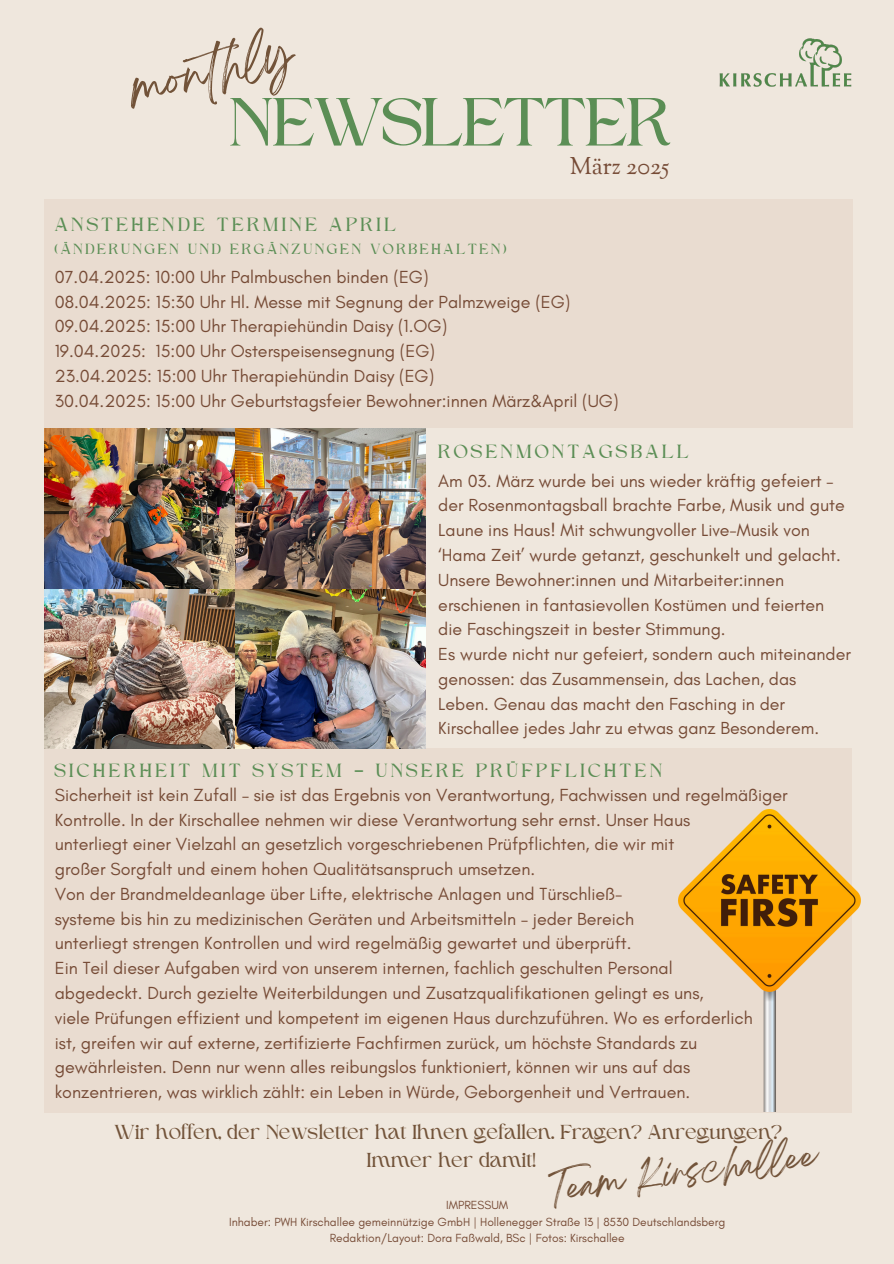
<style>
.page{position:relative;width:894px;height:1264px;background:#fff}
.page>*{position:absolute;margin:0;border:0;box-sizing:border-box;transform-origin:0 0}
.t1{font:69.45px "Higuen";letter-spacing:-.02em;color:#5b8e55}
.t2{font:41.55px "Breathing";color:#725339}
.t3{font:30.3px "Breathing";color:#725339}
.t4{font:24px "Sorts Mill Goudy";color:#764b36}
.t5{font:20.55px/28.2px "Higuen";letter-spacing:-.01em;color:#725339;text-align:center}
.t6{font:19.5px "Higuen";letter-spacing:.16em;color:#5b8e55}
.t7{font:17.85px/24.8px "Glacial Indifference";color:#764b36}
.t8{font:15px "Higuen";letter-spacing:.16em;color:#5b8e55}
.t9{font:12px "Glacial Indifference";color:#764b36}
.s1{font-family:"Noto Sans Gurmukhi"}
</style>
<div class="page">
<div style="left:0;top:0;width:893px;height:1263px;background:#efe7dd"></div>
<div style="left:44px;top:199px;width:808px;height:229px;background:#e9dcd0"></div>
<img style="left:719px;top:38px;width:132px;height:49px">
<div style="left:44px;top:748px;width:807px;height:364px;background:#e9dcd0"></div>
<img style="left:678px;top:809px;width:182px;height:302px">
<img style="left:44px;top:428px;width:381px;height:320px">
<p class="t2" style="left:128px;top:77px;width:167px;rotate:-14deg">monthly</p>
<h2 class="t1" style="left:230px;top:93px;width:443px">NEWSLETTER</h2>
<p class="t6" style="left:55px;top:216px;width:343px">ANSTEHENDE TERMINE APRIL</p>
<p class="t8" style="left:55px;top:242px;width:453px">(ÄNDERUNGEN UND ERGÄNZUNGEN VORBEHALTEN)</p>
<p class="t4" style="left:569px;top:151px;width:101px">März 2025</p>
<p class="t7" style="left:55px;top:264px;width:375px">07.04.2025: 10:00 Uhr Palmbuschen binden (EG)</p>
<h1 class="t7" style="left:55px;top:289px;width:517px">08.04.2025: 15:30 Uhr Hl. Messe mit Segnung der Palmzweige (EG)</h1>
<h4 class="t7" style="left:55px;top:314px;width:394px">09.04.2025: 15:00 Uhr Therapiehündin Daisy (1.OG)</h4>
<p class="t7" style="left:55px;top:338px;width:381px">19.04.2025: 15:00 Uhr Osterspeisensegnung (EG)</p>
<p class="t7" style="left:55px;top:363px;width:381px">23.04.2025: 15:00 Uhr Therapiehündin Daisy (EG)</p>
<p class="t7" style="left:55px;top:388px;width:565px">30.04.2025: 15:00 Uhr Geburtstagsfeier Bewohner:innen März&amp;April (UG)</p>
<p class="t6" style="left:438px;top:443px;width:252px">ROSENMONTAGSBALL</p>
<p class="t7" style="left:438px;top:468px;width:408px">Am 03. März wurde bei uns wieder kräftig gefeiert – der Rosenmontagsball brachte Farbe, Musik und gute Laune ins Haus! Mit schwungvoller Live-Musik von ‘Hama Zeit’ wurde getanzt, geschunkelt und gelacht.</p>
<p class="t7" style="left:438px;top:567px;width:387px">Unsere Bewohner:innen und Mitarbeiter:innen erschienen in fantasievollen Kostümen und feierten die Faschingszeit in bester Stimmung.</p>
<p class="t7" style="left:438px;top:641px;width:414px">Es wurde nicht nur gefeiert, sondern auch miteinander genossen: das Zusammensein, das Lachen, das Leben. Genau das macht den Fasching in der Kirschallee jedes Jahr zu etwas ganz Besonderem.</p>
<p class="t6" style="left:55px;top:762px;width:609px">SICHERHEIT MIT SYSTEM <span class="s1">–</span> UNSERE PRÜFPFLICHTEN</p>
<p class="t7" style="left:55px;top:782px;width:734px">Sicherheit ist kein Zufall – sie ist das Ergebnis von Verantwortung, Fachwissen und regelmäßiger<br>Kontrolle. In der Kirschallee nehmen wir diese Verantwortung sehr ernst. Unser Haus</p>
<p class="t7" style="left:55px;top:831px;width:620px">unterliegt einer Vielzahl an gesetzlich vorgeschriebenen Prüfpflichten, die wir mit</p>
<p class="t7" style="left:55px;top:856px;width:482px">großer Sorgfalt und einem hohen Qualitätsanspruch umsetzen.</p>
<p class="t7" style="left:55px;top:881px;width:569px">Von der Brandmeldeanlage über Lifte, elektrische Anlagen und Türschließ-</p>
<p class="t7" style="left:55px;top:906px;width:580px">systeme bis hin zu medizinischen Geräten und Arbeitsmitteln – jeder Bereich</p>
<h5 class="t7" style="left:55px;top:930px;width:578px">unterliegt strengen Kontrollen und wird regelmäßig gewartet und überprüft.</h5>
<p class="t7" style="left:55px;top:955px;width:619px">Ein Teil dieser Aufgaben wird von unserem internen, fachlich geschulten Personal</p>
<p class="t7" style="left:55px;top:980px;width:650px">abgedeckt. Durch gezielte Weiterbildungen und Zusatzqualifikationen gelingt es uns,</p>
<p class="t7" style="left:55px;top:1005px;width:699px">viele Prüfungen effizient und kompetent im eigenen Haus durchzuführen. Wo es erforderlich</p>
<h5 class="t7" style="left:55px;top:1029px;width:643px">ist, greifen wir auf externe, zertifizierte Fachfirmen zurück, um höchste Standards zu</h5>
<p class="t7" style="left:55px;top:1054px;width:636px">gewährleisten. Denn nur wenn alles reibungslos funktioniert, können wir uns auf das</p>
<p class="t7" style="left:55px;top:1079px;width:636px">konzentrieren, was wirklich zählt: ein Leben in Würde, Geborgenheit und Vertrauen.</p>
<p class="t5" style="left:114px;top:1119px;width:669px">Wir hoffen, der Newsletter hat Ihnen gefallen. Fragen? Anregungen?<br>Immer her damit!</p>
<p class="t3" style="left:548px;top:1181px;width:271px;rotate:-8deg">Team Kirschallee</p>
<p class="t9" style="left:446px;top:1197px;width:64px">IMPRESSUM</p>
<p class="t9" style="left:229px;top:1213px;width:497px">Inhaber: PWH Kirschallee gemeinnützige GmbH | Hollenegger Straße 13 | 8530 Deutschlandsberg</p>
<p class="t9" style="left:329px;top:1229px;width:296px">Redaktion/Layout: Dora Faßwald, BSc | Fotos: Kirschallee</p>
</div>
